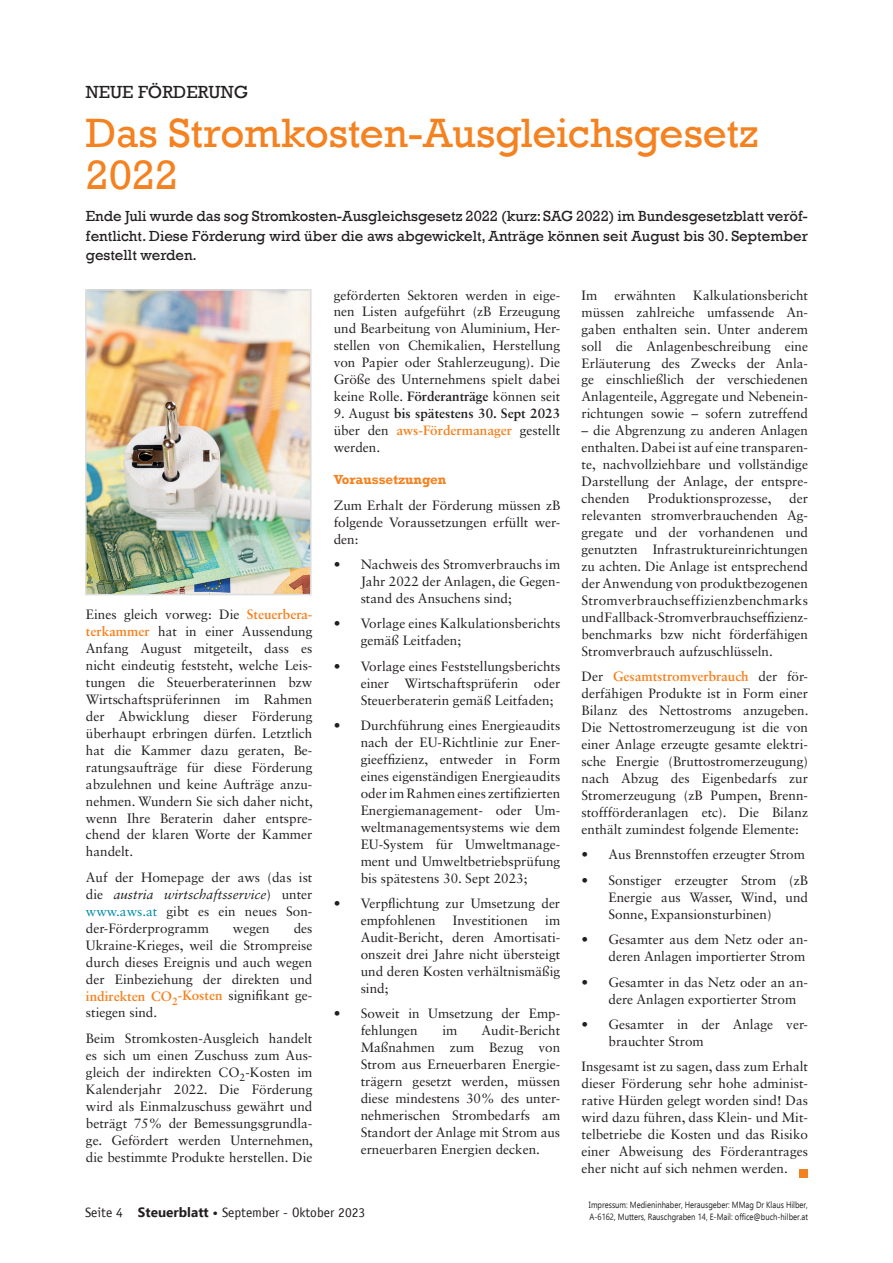
<style>
.page{position:relative;width:893px;height:1263px;background:#fff}
.page>*{position:absolute;margin:0;border:0;box-sizing:border-box;transform-origin:0 0}
.t1{font:42px/42px "Rockwell";color:#f58220}
.t2{font:18px "Rockwell";color:#231f20}
.t3{font:15px/19.5px "Rockwell";color:#231f20;text-align:justify}
.t4{font:13.5px/17px "Sabon LT Std";color:#231f20;text-align:justify}
.t5{font:13.5px "Officina Sans LT";color:#231f20}
.t6{font:700 13.5px "Rockwell";color:#f58220}
.t7{font:9px/12px "Ebrima";color:#231f20;scale:.85 1}
.s1{font-weight:700;color:#f58220}
.s2{font-style:italic}
.s3{color:#008aa4}
.s4{font-weight:700}
.s5{font-family:"Ebrima";font-weight:700}
</style>
<div class="page">
<div style="left:799px;top:1169px;width:9px;height:9px;background:#f58220"></div>
<img style="left:88px;top:292px;width:221px;height:300px">
<div style="left:85px;top:289px;width:227px;height:306px;border:2px solid #dcdddf"></div>
<h2 class="t2" style="left:86px;top:81px;width:150px">Neue Förderung</h2>
<h1 class="t1" style="left:86px;top:113px;width:674px">Das Stromkosten-Ausgleichsgesetz<br>2022</h1>
<p class="t3" style="left:86px;top:207px;width:723px">Ende Juli wurde das sog Stromkosten-Ausgleichsgesetz 2022 (kurz: SAG 2022) im Bundesgesetzblatt veröf&shy;fentlicht. Diese Förderung wird über die aws abgewickelt, Anträge können seit August bis 30. September gestellt werden.</p>
<p class="t4" style="left:86px;top:606px;width:229px">Eines gleich vorweg: Die <span class="s1">Steuerbera&shy;terkammer</span> hat in einer Aussendung Anfang August mitgeteilt, dass es nicht eindeutig feststeht, welche Leis&shy;tungen die Steuerberaterinnen bzw Wirtschaftsprüferinnen im Rahmen der Abwicklung dieser Förderung überhaupt erbringen dürfen. Letztlich hat die Kammer dazu geraten, Be&shy;ratungsaufträge für diese Förderung abzulehnen und keine Aufträge anzu&shy;nehmen. Wundern Sie sich daher nicht, wenn Ihre Beraterin daher entspre&shy;chend der klaren Worte der Kammer handelt.</p>
<p class="t4" style="left:86px;top:868px;width:228px">Auf der Homepage der aws (das ist die <span class="s2">austria wirtschaftsservice</span>) unter <span class="s3">www.aws.at</span> gibt es ein neues Son&shy;der-Förderprogramm</p>
<p class="t4" style="left:86px;top:919px;width:228px;text-indent:208px">des Ukraine-Krieges, weil die Strompreise durch dieses Ereignis und auch wegen der Einbeziehung der direkten und <span class="s1">indirekten CO</span><sub>2</sub><span class="s1">-Kosten</span> signifikant ge&shy;stiegen sind.</p>
<p class="t4" style="left:86px;top:1029px;width:229px">Beim Stromkosten-Ausgleich handelt es sich um einen Zuschuss zum Aus&shy;gleich der indirekten CO<sub>2</sub>-Kosten im Kalenderjahr 2022. Die Förderung wird als Einmalzuschuss gewährt und beträgt 75% der Bemessungsgrundla&shy;ge. Gefördert werden Unternehmen, die bestimmte Produkte herstellen. Die</p>
<p class="t4" style="left:233px;top:919px;width:38px">wegen</p>
<p class="t4" style="left:334px;top:286px;width:228px">geförderten Sektoren werden in eige&shy;nen Listen aufgeführt (zB Erzeugung und Bearbeitung von Aluminium, Her&shy;stellen von Chemikalien, Herstellung von Papier oder Stahlerzeugung). Die Größe des Unternehmens spielt dabei keine Rolle. <span class="s4">Förderanträge</span> können seit</p>
<p class="t4" style="left:334px;top:405px;width:228px">9. August <span class="s4">bis spätestens 30. Sept 2023 </span>über den <span class="s1">aws-Fördermanager</span> gestellt werden.</p>
<p class="t6" style="left:334px;top:471px;width:114px">Voraussetzungen</p>
<p class="t4" style="left:334px;top:496px;width:228px">Zum Erhalt der Förderung müssen zB folgende Voraussetzungen erfüllt wer&shy;den:</p>
<p class="t4" style="left:361px;top:556px;width:201px;text-indent:-27px">• Nachweis des Stromverbrauchs im Jahr 2022 der Anlagen, die Gegen&shy;stand des Ansuchens sind;</p>
<p class="t4" style="left:361px;top:615px;width:201px;text-indent:-27px">• Vorlage eines Kalkulationsberichts gemäß Leitfaden;</p>
<p class="t4" style="left:361px;top:657px;width:201px;text-indent:-27px">• Vorlage eines Feststellungsberichts einer Wirtschaftsprüferin oder Steuerberaterin gemäß Leitfaden;</p>
<p class="t4" style="left:361px;top:717px;width:201px;text-indent:-27px">• Durchführung eines Energieaudits nach der EU-Richtlinie zur Ener&shy;gieeffizienz, entweder in Form eines eigenständigen Energieaudits oder im Rahmen eines zertifizierten Energiemanagement- oder Um&shy;weltmanagementsystems wie dem EU-System für Umweltmanage&shy;ment und Umweltbetriebsprüfung bis spätestens 30. Sept 2023;</p>
<p class="t4" style="left:361px;top:895px;width:201px;text-indent:-27px">• Verpflichtung zur Umsetzung der empfohlenen</p>
<p class="t4" style="left:361px;top:912px;width:201px;text-indent:185px">im Audit-Bericht, deren Amortisati&shy;onszeit drei Jahre nicht übersteigt und deren Kosten verhältnismäßig sind;</p>
<p class="t4" style="left:361px;top:1005px;width:201px;text-indent:-27px">• Soweit in Umsetzung der Emp&shy;fehlungen</p>
<p class="t4" style="left:453px;top:912px;width:76px">Investitionen</p>
<p class="t4" style="left:361px;top:1022px;width:201px;text-indent:121px">Audit-Bericht Maßnahmen zum Bezug von Strom aus Erneuerbaren Energie&shy;trägern gesetzt werden, müssen diese mindestens 30% des unter&shy;nehmerischen Strombedarfs am Standort der Anlage mit Strom aus erneuerbaren Energien decken.</p>
<p class="t4" style="left:442px;top:1022px;width:16px">im</p>
<p class="t4" style="left:581px;top:286px;width:228px;text-indent:112px">Kalkulationsbericht müssen zahlreiche umfassende An&shy;gaben enthalten sein. Unter anderem soll die Anlagenbeschreibung eine Erläuterung des Zwecks der Anla&shy;ge einschließlich der verschiedenen Anlagenteile, Aggregate und Nebenein&shy;richtungen sowie – sofern zutreffend</p>
<p class="t4" style="left:581px;top:422px;width:228px">– die Abgrenzung zu anderen Anlagen enthalten. Dabei ist auf eine transparen&shy;te, nachvollziehbare und vollständige Darstellung der Anlage, der entspre&shy;chenden</p>
<p class="t4" style="left:581px;top:286px;width:17px">Im</p>
<p class="t4" style="left:614px;top:286px;width:63px">erwähnten</p>
<p class="t4" style="left:581px;top:490px;width:228px;text-indent:208px">der relevanten stromverbrauchenden Ag&shy;gregate und der vorhandenen und genutzten Infrastruktureinrichtungen zu achten. Die Anlage ist entsprechend der Anwendung von produktbezogenen Stromverbrauchseffizienzbenchmarks und Fallback-Stromverbrauchseffizienz&shy;benchmarks bzw nicht förderfähigen Stromverbrauch aufzuschlüsseln.</p>
<p class="t4" style="left:581px;top:668px;width:229px">Der <span class="s1">Gesamtstromverbrauch</span> der för&shy;derfähigen Produkte ist in Form einer Bilanz des Nettostroms anzugeben.<br>Die Nettostromerzeugung ist die von einer Anlage erzeugte gesamte elektri&shy;sche Energie (Bruttostromerzeugung) nach Abzug des Eigenbedarfs zur Stromerzeugung (zB Pumpen, Brenn&shy;stoffförderanlagen etc). Die Bilanz enthält zumindest folgende Elemente:</p>
<p class="t4" style="left:581px;top:846px;width:225px">• Aus Brennstoffen erzeugter Strom</p>
<p class="t4" style="left:608px;top:871px;width:201px;text-indent:-27px">• Sonstiger erzeugter Strom (zB Energie aus Wasser, Wind, und Sonne, Expansionsturbinen)</p>
<p class="t4" style="left:581px;top:931px;width:228px;text-align:right">• Gesamter aus dem Netz oder an&shy;deren Anlagen importierter Strom</p>
<p class="t4" style="left:608px;top:973px;width:201px;text-indent:-27px">• Gesamter in das Netz oder an an&shy;dere Anlagen exportierter Strom</p>
<p class="t4" style="left:608px;top:1016px;width:201px;text-indent:-27px">• Gesamter in der Anlage ver&shy;brauchter Strom</p>
<p class="t4" style="left:581px;top:1058px;width:228px">Insgesamt ist zu sagen, dass zum Erhalt dieser Förderung sehr hohe administ&shy;rative Hürden gelegt worden sind! Das wird dazu führen, dass Klein- und Mit&shy;telbetriebe die Kosten und das Risiko einer Abweisung des Förderantrages eher nicht auf sich nehmen werden.</p>
<p class="t4" style="left:648px;top:490px;width:125px">Produktionsprozesse,</p>
<p class="t5" style="left:85px;top:1205px;width:282px">Seite 4 <span class="s5">Steuerblatt •</span> September - Oktober 2023</p>
<p class="t7" style="left:589px;top:1198px;width:259px">Impressum: Medieninhaber, Herausgeber: MMag Dr Klaus Hilber,<br>A-6162, Mutters, Rauschgraben 14, E-Mail: office@buch-hilber.at</p>
</div>
